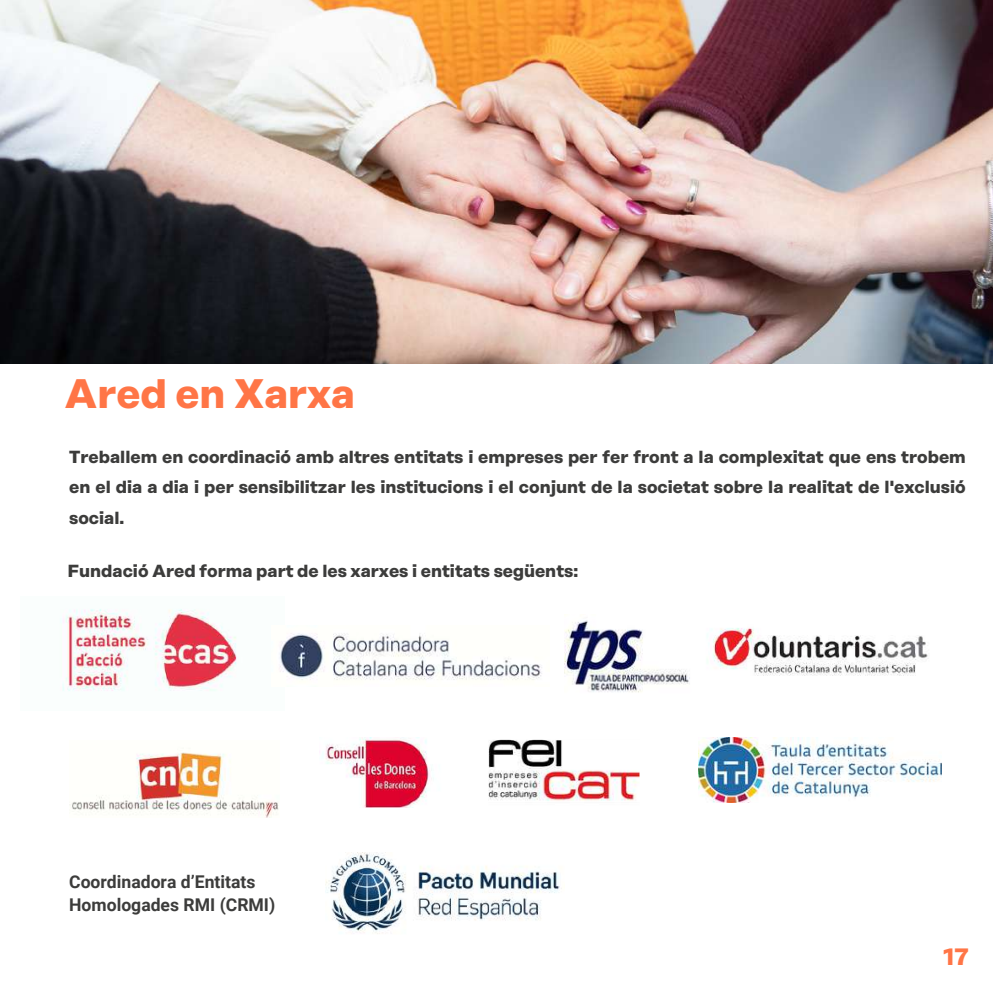
<style>
.page{position:relative;width:993px;height:993px;background:#fff}
.page>*{position:absolute;margin:0;border:0;box-sizing:border-box;transform-origin:0 0}
.t1{font:700 41.12px "Rational Display";color:#ff7546}
.t2{font:700 23.62px "Rational Display";color:#ff7546}
.t3{font:700 17.5px/30.1px "Rational Display";color:#3c3c3b;text-align:justify}
.t4{font:700 17.5px/23.4px "Roboto";color:#3c3c3b}
</style>
<div class="page">
<img style="left:0;top:0;width:992px;height:363px">
<img style="left:60px;top:609px;width:177px;height:82px">
<img style="left:564px;top:620px;width:126px;height:73px">
<img style="left:707px;top:628px;width:221px;height:48px">
<img style="left:280px;top:633px;width:262px;height:47px">
<img style="left:69px;top:752px;width:210px;height:64px">
<img style="left:488px;top:739px;width:151px;height:62px">
<img style="left:319px;top:737px;width:113px;height:70px">
<img style="left:698px;top:737px;width:243px;height:65px">
<img style="left:325px;top:852px;width:237px;height:81px">
<h1 class="t1" style="left:64px;top:372px;width:292px">Ared en Xarxa</h1>
<p class="t3" style="left:69px;top:443px;width:897px">Treballem en coordinació amb altres entitats i empreses per fer front a la complexitat que ens trobem en el dia a dia i per sensibilitzar les institucions i el conjunt de la societat sobre la realitat de l'exclusió social.</p>
<p class="t3" style="left:67px;top:557px;width:512px">Fundació Ared forma part de les xarxes i entitats següents:</p>
<p class="t4" style="left:69px;top:869px;width:207px">Coordinadora d’Entitats<br>Homologades RMI (CRMI)</p>
<h2 class="t2" style="left:942px;top:944px;width:27px">17</h2>
</div>
